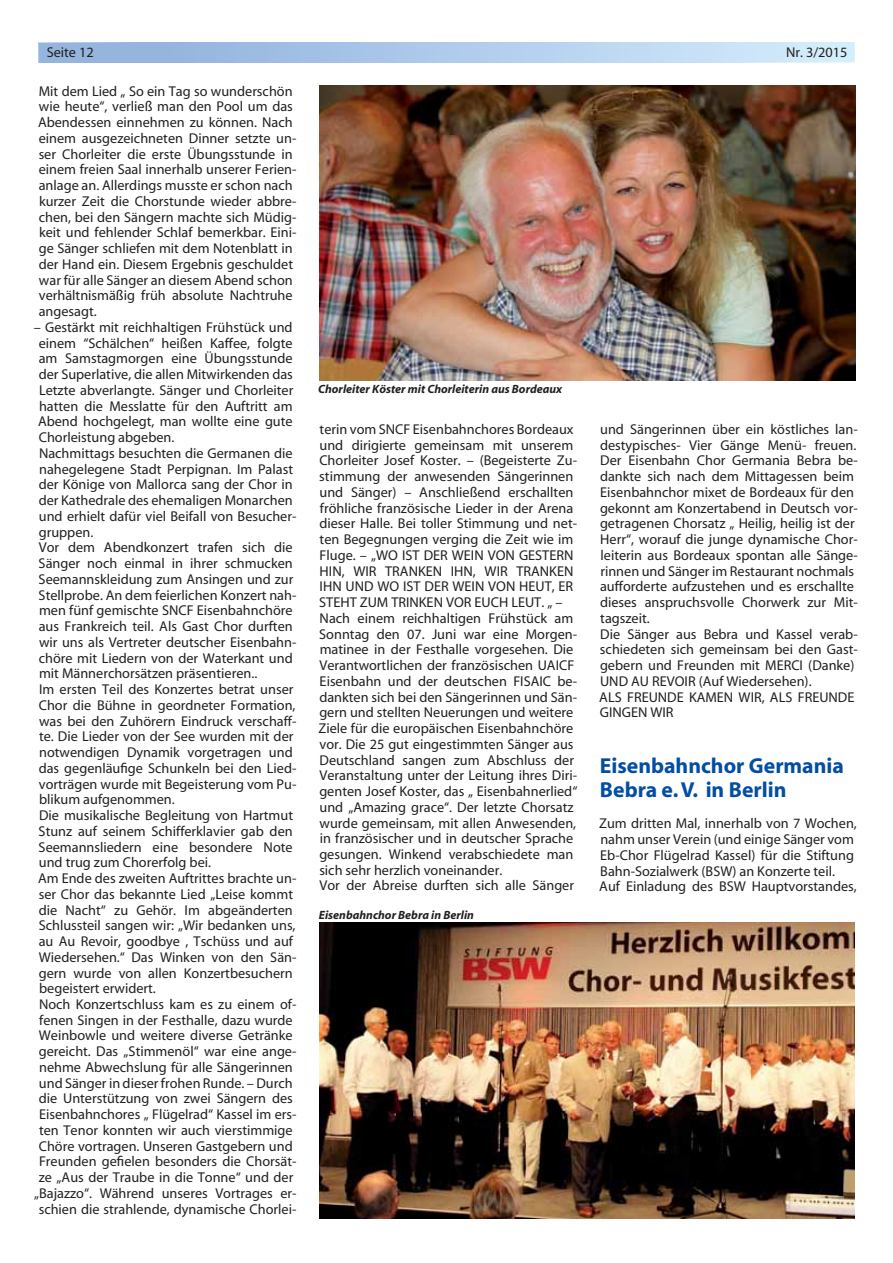
<style>
.page{position:relative;width:893px;height:1263px;background:#fff}
.page>*{position:absolute;margin:0;border:0;box-sizing:border-box;transform-origin:0 0}
.t1{font:700 21.75px/24px "Myriad";color:#034ea2}
.t2{font:14.25px/15.8px "Myriad";color:#231f20}
.t3{font:italic 700 12px "Myriad";color:#231f20}
</style>
<div class="page">
<svg style="left:38px;top:43px;width:817px;height:19px"></svg>
<img style="left:320px;top:85px;width:535px;height:296px">
<img style="left:320px;top:923px;width:534px;height:295px">
<p class="t2" style="left:47px;top:45px;width:48px">Seite 12</p>
<p class="t2" style="left:786px;top:45px;width:63px">Nr. 3/2015</p>
<p class="t2" style="left:38px;top:84px;width:260px">Mit dem Lied „ So ein Tag so wunderschön wie heute“, verließ man den Pool um das Abendessen einnehmen zu können. Nach einem ausgezeichneten Dinner setzte un&shy;ser Chorleiter die erste Übungsstunde in einem freien Saal innerhalb unserer Ferien&shy;anlage an. Allerdings musste er schon nach kurzer Zeit die Chorstunde wieder abbre&shy;chen, bei den Sängern machte sich Müdig&shy;keit und fehlender Schlaf bemerkbar. Eini&shy;ge Sänger schliefen mit dem Notenblatt in der Hand ein. Diesem Ergebnis geschuldet war für alle Sänger an diesem Abend schon verhältnismäßig früh absolute Nachtruhe angesagt.</p>
<p class="t2" style="left:34px;top:320px;width:260px">– Gestärkt mit reichhaltigen Frühstück und</p>
<p class="t2" style="left:39px;top:336px;width:255px">einem “Schälchen“ heißen Kaffee, folgte</p>
<p class="t2" style="left:39px;top:352px;width:255px">am Samstagmorgen eine Übungsstunde</p>
<p class="t2" style="left:39px;top:368px;width:256px">der Superlative, die allen Mitwirkenden das</p>
<p class="t2" style="left:39px;top:383px;width:256px">Letzte abverlangte. Sänger und Chorleiter</p>
<p class="t2" style="left:39px;top:399px;width:255px">hatten die Messlatte für den Auftritt am</p>
<p class="t2" style="left:38px;top:415px;width:256px">Abend hochgelegt, man wollte eine gute</p>
<p class="t2" style="left:39px;top:430px;width:137px">Chorleistung abgeben.</p>
<p class="t2" style="left:39px;top:446px;width:255px">Nachmittags besuchten die Germanen die</p>
<p class="t2" style="left:39px;top:462px;width:255px">nahegelegene Stadt Perpignan. Im Palast</p>
<p class="t2" style="left:39px;top:478px;width:255px">der Könige von Mallorca sang der Chor in</p>
<p class="t2" style="left:39px;top:493px;width:255px">der Kathedrale des ehemaligen Monarchen</p>
<p class="t2" style="left:39px;top:509px;width:259px">und erhielt dafür viel Beifall von Besucher-</p>
<p class="t2" style="left:39px;top:525px;width:56px">gruppen.</p>
<p class="t2" style="left:39px;top:541px;width:255px">Vor dem Abendkonzert trafen sich die</p>
<p class="t2" style="left:39px;top:556px;width:256px">Sänger noch einmal in ihrer schmucken</p>
<p class="t2" style="left:39px;top:572px;width:256px">Seemannskleidung zum Ansingen und zur</p>
<p class="t2" style="left:39px;top:588px;width:259px">Stellprobe. An dem feierlichen Konzert nah-</p>
<p class="t2" style="left:39px;top:604px;width:255px">men fünf gemischte SNCF Eisenbahnchöre</p>
<p class="t2" style="left:39px;top:619px;width:255px">aus Frankreich teil. Als Gast Chor durften</p>
<p class="t2" style="left:39px;top:635px;width:259px">wir uns als Vertreter deutscher Eisenbahn-</p>
<p class="t2" style="left:39px;top:651px;width:255px">chöre mit Liedern von der Waterkant und</p>
<p class="t2" style="left:39px;top:667px;width:220px">mit Männerchorsätzen präsentieren..</p>
<p class="t2" style="left:39px;top:682px;width:256px">Im ersten Teil des Konzertes betrat unser</p>
<p class="t2" style="left:39px;top:698px;width:258px">Chor die Bühne in geordneter Formation,</p>
<p class="t2" style="left:39px;top:714px;width:259px">was bei den Zuhörern Eindruck verschaff-</p>
<p class="t2" style="left:39px;top:730px;width:256px">te. Die Lieder von der See wurden mit der</p>
<p class="t2" style="left:39px;top:745px;width:255px">notwendigen Dynamik vorgetragen und</p>
<p class="t2" style="left:39px;top:761px;width:259px">das gegenläufige Schunkeln bei den Lied-</p>
<p class="t2" style="left:39px;top:777px;width:259px">vorträgen wurde mit Begeisterung vom Pu-</p>
<p class="t2" style="left:39px;top:793px;width:137px">blikum aufgenommen.</p>
<p class="t2" style="left:39px;top:808px;width:256px">Die musikalische Begleitung von Hartmut</p>
<p class="t2" style="left:39px;top:824px;width:256px">Stunz auf seinem Schifferklavier gab den</p>
<p class="t2" style="left:39px;top:840px;width:255px">Seemannsliedern eine besondere Note</p>
<p class="t2" style="left:39px;top:856px;width:174px">und trug zum Chorerfolg bei.</p>
<p class="t2" style="left:38px;top:871px;width:260px">Am Ende des zweiten Auftrittes brachte un-</p>
<p class="t2" style="left:39px;top:887px;width:256px">ser Chor das bekannte Lied „Leise kommt</p>
<p class="t2" style="left:39px;top:903px;width:255px">die Nacht“ zu Gehör. Im abgeänderten</p>
<p class="t2" style="left:39px;top:919px;width:258px">Schlussteil sangen wir: „Wir bedanken uns,</p>
<p class="t2" style="left:39px;top:934px;width:256px">au Au Revoir, goodbye , Tschüss und auf</p>
<p class="t2" style="left:39px;top:950px;width:259px">Wiedersehen.“ Das Winken von den Sän-</p>
<p class="t2" style="left:39px;top:966px;width:255px">gern wurde von allen Konzertbesuchern</p>
<p class="t2" style="left:39px;top:982px;width:118px">begeistert erwidert.</p>
<p class="t2" style="left:39px;top:997px;width:259px">Noch Konzertschluss kam es zu einem of-</p>
<p class="t2" style="left:39px;top:1013px;width:255px">fenen Singen in der Festhalle, dazu wurde</p>
<p class="t2" style="left:39px;top:1029px;width:255px">Weinbowle und weitere diverse Getränke</p>
<p class="t2" style="left:39px;top:1045px;width:259px">gereicht. Das „Stimmenöl“ war eine ange-</p>
<p class="t2" style="left:39px;top:1060px;width:255px">nehme Abwechslung für alle Sängerinnen</p>
<p class="t2" style="left:39px;top:1076px;width:255px">und Sänger in dieser frohen Runde. – Durch</p>
<p class="t2" style="left:39px;top:1092px;width:256px">die Unterstützung von zwei Sängern des</p>
<p class="t2" style="left:39px;top:1108px;width:259px">Eisenbahnchores „ Flügelrad“ Kassel im ers-</p>
<p class="t2" style="left:39px;top:1123px;width:255px">ten Tenor konnten wir auch vierstimmige</p>
<p class="t2" style="left:39px;top:1139px;width:255px">Chöre vortragen. Unseren Gastgebern und</p>
<p class="t2" style="left:39px;top:1155px;width:259px">Freunden gefielen besonders die Chorsät-</p>
<p class="t2" style="left:39px;top:1171px;width:256px">ze „Aus der Traube in die Tonne“ und der</p>
<p class="t2" style="left:34px;top:1186px;width:264px">„Bajazzo“. Während unseres Vortrages er-</p>
<p class="t2" style="left:39px;top:1202px;width:259px">schien die strahlende, dynamische Chorlei-</p>
<p class="t3" style="left:318px;top:384px;width:245px">Chorleiter Köster mit Chorleiterin aus Bordeaux</p>
<p class="t2" style="left:319px;top:422px;width:260px">terin vom SNCF Eisenbahnchores Bordeaux und dirigierte gemeinsam mit unserem Chorleiter Josef Koster. – (Begeisterte Zu&shy;stimmung der anwesenden Sängerinnen und Sänger) – Anschließend erschallten fröhliche französische Lieder in der Arena dieser Halle. Bei toller Stimmung und net&shy;ten Begegnungen verging die Zeit wie im Fluge. – „WO IST DER WEIN VON GESTERN HIN, WIR TRANKEN IHN, WIR TRANKEN IHN UND WO IST DER WEIN VON HEUT, ER STEHT ZUM TRINKEN VOR EUCH LEUT. „ – Nach einem reichhaltigen Frühstück am Sonntag den 07. Juni war eine Morgen&shy;matinee in der Festhalle vorgesehen. Die Verantwortlichen der französischen UAICF Eisenbahn und der deutschen FISAIC be&shy;dankten sich bei den Sängerinnen und Sän&shy;gern und stellten Neuerungen und weitere Ziele für die europäischen Eisenbahnchöre vor. Die 25 gut eingestimmten Sänger aus Deutschland sangen zum Abschluss der Veranstaltung unter der Leitung ihres Diri&shy;genten Josef Koster, das „ Eisenbahnerlied“ und „Amazing grace“. Der letzte Chorsatz wurde gemeinsam, mit allen Anwesenden, in französischer und in deutscher Sprache gesungen. Winkend verabschiedete man sich sehr herzlich voneinander.<br>Vor der Abreise durften sich alle Sänger</p>
<p class="t3" style="left:319px;top:911px;width:157px">Eisenbahnchor Bebra in Berlin</p>
<p class="t2" style="left:599px;top:422px;width:260px">und Sängerinnen über ein köstliches lan&shy;destypisches- Vier Gänge Menü- freuen.<br>Der Eisenbahn Chor Germania Bebra be&shy;dankte sich nach dem Mittagessen beim Eisenbahnchor mixet de Bordeaux für den gekonnt am Konzertabend in Deutsch vor&shy;getragenen Chorsatz „ Heilig, heilig ist der Herr“, worauf die junge dynamische Chor&shy;leiterin aus Bordeaux spontan alle Sänge&shy;rinnen und Sänger im Restaurant nochmals aufforderte aufzustehen und es erschallte dieses anspruchsvolle Chorwerk zur Mit&shy;tagszeit.<br>Die Sänger aus Bebra und Kassel verab&shy;schiedeten sich gemeinsam bei den Gast&shy;gebern und Freunden mit MERCI (Danke)<br>UND AU REVOIR (Auf Wiedersehen).<br>ALS FREUNDE KAMEN WIR, ALS FREUNDE GINGEN WIR</p>
<h1 class="t1" style="left:600px;top:755px;width:246px">Eisenbahnchor Germania<br>Bebra e. V. in Berlin</h1>
<p class="t2" style="left:599px;top:817px;width:259px">Zum dritten Mal, innerhalb von 7 Wochen, nahm unser Verein (und einige Sänger vom Eb-Chor Flügelrad Kassel) für die Stiftung Bahn-Sozialwerk (BSW) an Konzerte teil.<br>Auf Einladung des BSW Hauptvorstandes,</p>
</div>
